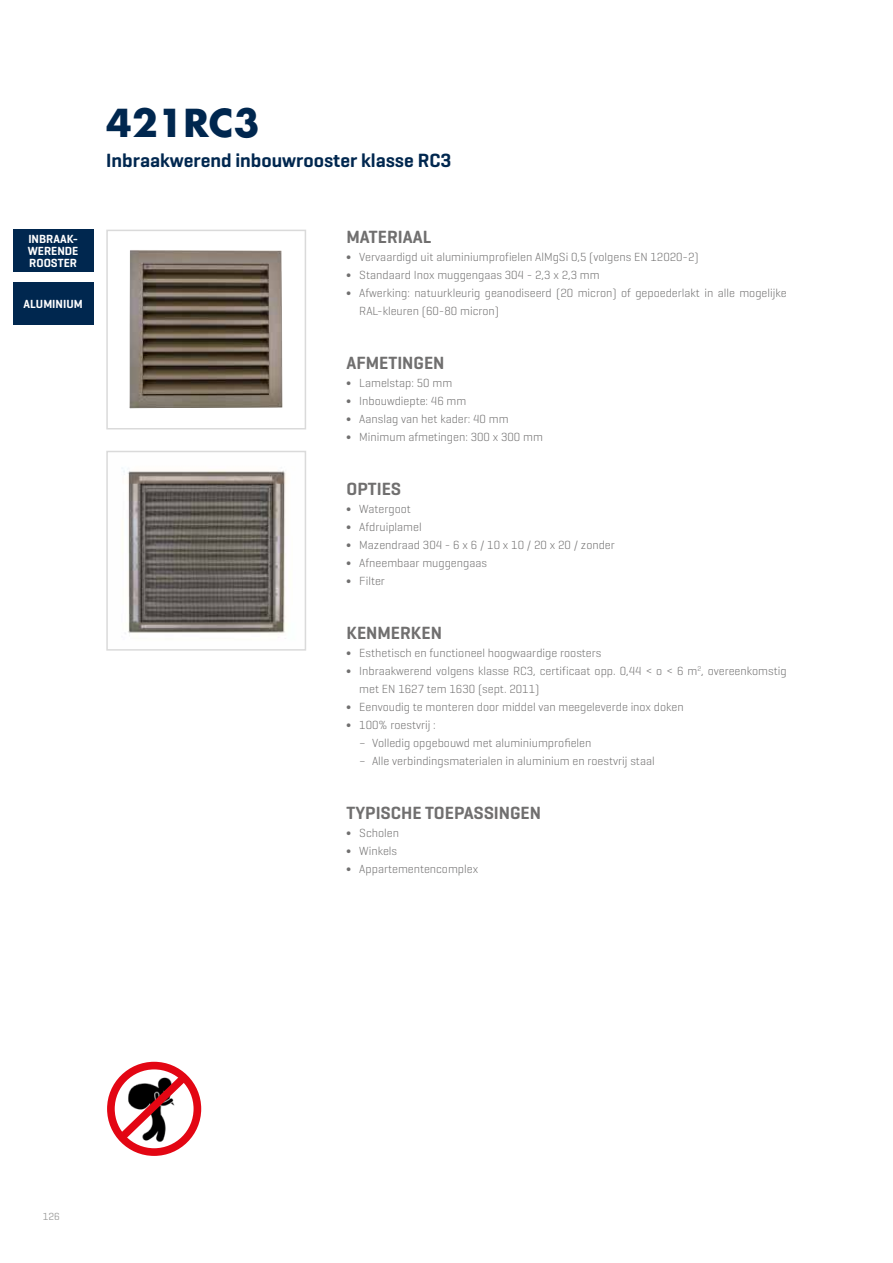
<style>
.page{position:relative;width:893px;height:1263px;background:#fff}
.page>*{position:absolute;margin:0;border:0;box-sizing:border-box;transform-origin:0 0}
.t1{font:700 37.5px "Futura Std";color:#00274f}
.t2{font:600 19.5px "Geogrotesque";color:#00274f}
.t3{font:600 18px "Geogrotesque";color:#706f6f}
.t4{font:300 12px/18px "Geogrotesque";color:#706f6f}
.t5{font:600 12px/12px "Geogrotesque";color:#fff;text-align:justify}
.t6{font:10.5px "Geogrotesque";color:#9d9d9c}
</style>
<div class="page">
<div style="left:13px;top:230px;width:81px;height:42px;background:#00274f"></div>
<img style="left:130px;top:250px;width:153px;height:158px">
<div style="left:106px;top:230px;width:200px;height:199px;border:2px solid #dadada"></div>
<img style="left:122px;top:467px;width:165px;height:167px">
<div style="left:106px;top:451px;width:200px;height:200px;border:2px solid #dadada"></div>
<div style="left:107px;top:1062px;width:94px;height:94px;border:8px solid #e30613;border-radius:50%"></div>
<svg style="left:110px;top:1065px;width:87px;height:83px"></svg>
<div style="left:13px;top:282px;width:81px;height:43px;background:#00274f"></div>
<h1 class="t1" style="left:106px;top:98px;width:155px">421RC3</h1>
<h2 class="t2" style="left:106px;top:148px;width:347px">Inbraakwerend inbouwrooster klasse RC3</h2>
<p class="t5" style="left:28px;top:233px;width:52px">INBRAAK-WERENDE ROOSTER</p>
<p class="t5" style="left:24px;top:298px;width:61px">ALUMINIUM</p>
<h3 class="t3" style="left:347px;top:226px;width:86px">MATERIAAL</h3>
<p class="t4" style="left:347px;top:248px;width:354px">∫ Vervaardigd uit aluminiumprofielen AlMgSi 0,5 (volgens EN 12020-2)</p>
<p class="t4" style="left:347px;top:266px;width:255px">∫ Standaard Inox muggengaas 304 - 2,3 x 2,3 mm</p>
<p class="t4" style="left:347px;top:284px;width:442px">∫ Afwerking: natuurkleurig geanodiseerd (20 micron) of gepoederlakt in alle mogelijke</p>
<p class="t4" style="left:359px;top:302px;width:141px">RAL-kleuren (60-80 micron)</p>
<h3 class="t3" style="left:347px;top:352px;width:99px">AFMETINGEN</h3>
<p class="t4" style="left:347px;top:374px;width:198px">∫ Lamelstap: 50 mm<br>∫ Inbouwdiepte: 46 mm<br>∫ Aanslag van het kader: 40 mm<br>∫ Minimum afmetingen: 300 x 300 mm</p>
<h3 class="t3" style="left:347px;top:478px;width:56px">OPTIES</h3>
<p class="t4" style="left:347px;top:500px;width:270px">∫ Watergoot<br>∫ Afdruiplamel<br>∫ Mazendraad 304 - 6 x 6 / 10 x 10 / 20 x 20 / zonder ∫ Afneembaar muggengaas<br>∫ Filter</p>
<h3 class="t3" style="left:347px;top:622px;width:97px">KENMERKEN</h3>
<p class="t4" style="left:347px;top:644px;width:256px">∫ Esthetisch en functioneel hoogwaardige roosters</p>
<p class="t4" style="left:347px;top:662px;width:442px">∫ Inbraakwerend volgens klasse RC3, certificaat opp. 0,44 &lt; o &lt; 6 m<sup>2</sup>, overeenkomstig</p>
<p class="t4" style="left:359px;top:680px;width:182px">met EN 1627 tem 1630 (sept. 2011)</p>
<p class="t4" style="left:347px;top:698px;width:339px">∫ Eenvoudig te monteren door middel van meegeleverde inox doken</p>
<p class="t4" style="left:347px;top:716px;width:91px">∫ 100% roestvrij :</p>
<p class="t4" style="left:359px;top:734px;width:234px">– Volledig opgebouwd met aluminiumprofielen</p>
<p class="t4" style="left:359px;top:752px;width:297px">– Alle verbindingsmaterialen in aluminium en roestvrij staal</p>
<h3 class="t3" style="left:347px;top:802px;width:196px">TYPISCHE TOEPASSINGEN</h3>
<p class="t4" style="left:347px;top:824px;width:133px">∫ Scholen<br>∫ Winkels<br>∫ Appartementencomplex</p>
<p class="t6" style="left:43px;top:1210px;width:19px">126</p>
</div>
